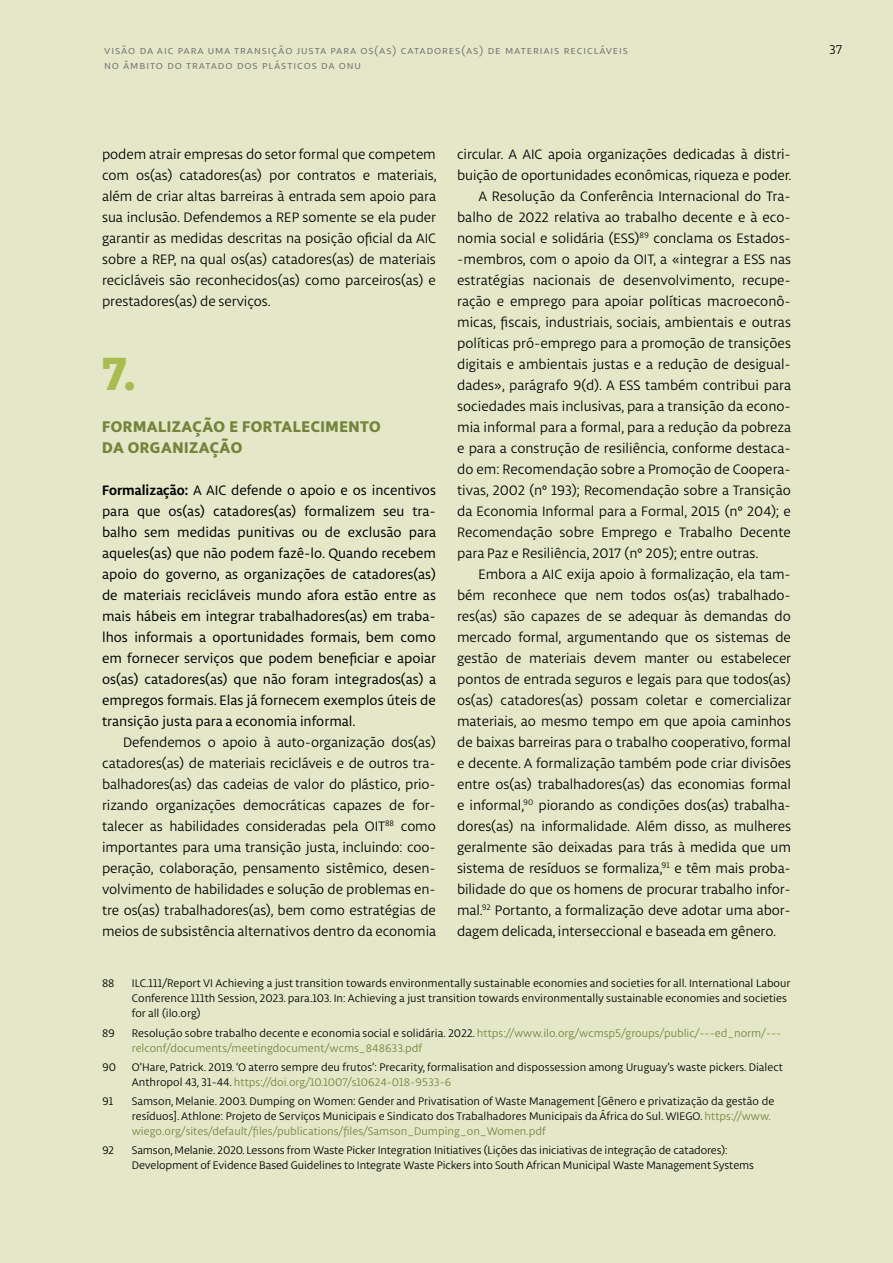
<style>
.page{position:relative;width:893px;height:1263px;background:#e4e8c8}
.page>*{position:absolute;margin:0;border:0;box-sizing:border-box;transform-origin:0 0}
.t1{font:800 49.5px "Libertad";color:#a9bd4e}
.t2{font:800 16.5px/21px "Libertad";letter-spacing:.035em;color:#74843c}
.t3{font:14.55px/21px "Libertad";letter-spacing:-.005em;color:#000;text-align:justify}
.t4{font:14.55px/21px "Libertad";color:#000;text-align:justify}
.t5{font:13.5px "Libertad";color:#000}
.t6{font:12px "Libertad";letter-spacing:.075em;color:#706f6f}
.t7{font:11.7px/15px "Libertad";color:#000}
.t8{font:11.7px/15px "Libertad";color:#74843c}
.s1{font-weight:700}
.s2{color:#000}
.s3{color:#74843c}
</style>
<div class="page">
<p class="t6" style="left:104px;top:43px;width:525px">visão da aic para uma transição justa para os(as) catadores(as) de materiais recicláveis</p>
<p class="t5" style="left:829px;top:41px;width:15px">37</p>
<p class="t6" style="left:104px;top:57px;width:258px">no âmbito do tratado dos plásticos da onu</p>
<p class="t3" style="left:102px;top:143px;width:336px">podem atrair empresas do setor formal que competem com os(as) catadores(as) por contratos e materiais, além de criar altas barreiras à entrada sem apoio para sua inclusão. Defendemos a REP somente se ela puder garantir as medidas descritas na posição oficial da AIC sobre a REP, na qual os(as) catadores(as) de materiais recicláveis são reconhecidos(as) como parceiros(as) e prestadores(as) de serviços.</p>
<h1 class="t1" style="left:102px;top:338px;width:36px">7.</h1>
<p class="t2" style="left:102px;top:415px;width:280px">FORMALIZAÇÃO E FORTALECIMENTO<br>DA ORGANIZAÇÃO</p>
<p class="t4" style="left:102px;top:479px;width:336px"><span class="s1">Formalização:</span> A AIC defende o apoio e os incentivos para que os(as) catadores(as) formalizem seu tra&shy;balho sem medidas punitivas ou de exclusão para aqueles(as) que não podem fazê-lo. Quando recebem apoio do governo, as organizações de catadores(as) de materiais recicláveis mundo afora estão entre as mais hábeis em integrar trabalhadores(as) em traba&shy;lhos informais a oportunidades formais, bem como em fornecer serviços que podem beneficiar e apoiar os(as) catadores(as) que não foram integrados(as) a empregos formais. Elas já fornecem exemplos úteis de transição justa para a economia informal.</p>
<p class="t3" style="left:102px;top:731px;width:336px;text-indent:21px">Defendemos o apoio à auto-organização dos(as) catadores(as) de materiais recicláveis e de outros tra&shy;balhadores(as) das cadeias de valor do plástico, prio&shy;rizando organizações democráticas capazes de for&shy;talecer as habilidades consideradas pela OIT<sup>88</sup> como importantes para uma transição justa, incluindo: coo&shy;peração, colaboração, pensamento sistêmico, desen&shy;volvimento de habilidades e solução de problemas en&shy;tre os(as) trabalhadores(as), bem como estratégias de meios de subsistência alternativos dentro da economia</p>
<p class="t3" style="left:457px;top:143px;width:335px">circular. A AIC apoia organizações dedicadas à distri-</p>
<p class="t3" style="left:457px;top:164px;width:336px">buição de oportunidades econômicas, riqueza e poder.</p>
<p class="t3" style="left:478px;top:185px;width:314px">A Resolução da Conferência Internacional do Tra-</p>
<p class="t3" style="left:457px;top:206px;width:335px">balho de 2022 relativa ao trabalho decente e à eco-</p>
<p class="t3" style="left:457px;top:227px;width:335px">nomia social e solidária (ESS)<sup>89</sup> conclama os Estados-</p>
<p class="t3" style="left:457px;top:248px;width:335px">-membros, com o apoio da OIT, a «integrar a ESS nas</p>
<p class="t3" style="left:457px;top:269px;width:335px">estratégias nacionais de desenvolvimento, recupe-</p>
<p class="t3" style="left:457px;top:290px;width:335px">ração e emprego para apoiar políticas macroeconô-</p>
<p class="t3" style="left:457px;top:311px;width:335px">micas, fiscais, industriais, sociais, ambientais e outras</p>
<p class="t3" style="left:457px;top:332px;width:335px">políticas pró-emprego para a promoção de transições</p>
<p class="t3" style="left:457px;top:353px;width:335px">digitais e ambientais justas e a redução de desigual-</p>
<p class="t3" style="left:457px;top:374px;width:336px">dades», parágrafo 9(d). A ESS também contribui para</p>
<p class="t3" style="left:457px;top:395px;width:335px">sociedades mais inclusivas, para a transição da econo-</p>
<p class="t3" style="left:457px;top:416px;width:336px">mia informal para a formal, para a redução da pobreza</p>
<p class="t3" style="left:457px;top:437px;width:335px">e para a construção de resiliência, conforme destaca-</p>
<p class="t3" style="left:457px;top:458px;width:335px">do em: Recomendação sobre a Promoção de Coopera-</p>
<p class="t3" style="left:457px;top:479px;width:335px">tivas, 2002 (nº 193); Recomendação sobre a Transição</p>
<p class="t3" style="left:457px;top:500px;width:335px">da Economia Informal para a Formal, 2015 (nº 204); e</p>
<p class="t3" style="left:457px;top:521px;width:335px">Recomendação sobre Emprego e Trabalho Decente</p>
<p class="t3" style="left:457px;top:542px;width:303px">para Paz e Resiliência, 2017 (nº 205); entre outras.</p>
<p class="t3" style="left:478px;top:563px;width:314px">Embora a AIC exija apoio à formalização, ela tam-</p>
<p class="t3" style="left:457px;top:584px;width:335px">bém reconhece que nem todos os(as) trabalhado-</p>
<p class="t3" style="left:457px;top:605px;width:335px">res(as) são capazes de se adequar às demandas do</p>
<p class="t3" style="left:457px;top:626px;width:335px">mercado formal, argumentando que os sistemas de</p>
<p class="t3" style="left:457px;top:647px;width:336px">gestão de materiais devem manter ou estabelecer</p>
<p class="t3" style="left:457px;top:668px;width:335px">pontos de entrada seguros e legais para que todos(as)</p>
<p class="t3" style="left:457px;top:689px;width:336px">os(as) catadores(as) possam coletar e comercializar</p>
<p class="t3" style="left:457px;top:710px;width:335px">materiais, ao mesmo tempo em que apoia caminhos</p>
<p class="t3" style="left:457px;top:731px;width:335px">de baixas barreiras para o trabalho cooperativo, formal</p>
<p class="t3" style="left:457px;top:752px;width:335px">e decente. A formalização também pode criar divisões</p>
<p class="t3" style="left:457px;top:773px;width:335px">entre os(as) trabalhadores(as) das economias formal</p>
<p class="t3" style="left:457px;top:794px;width:335px">e informal,<sup>90</sup> piorando as condições dos(as) trabalha-</p>
<p class="t3" style="left:457px;top:815px;width:335px">dores(as) na informalidade. Além disso, as mulheres</p>
<p class="t3" style="left:457px;top:836px;width:335px">geralmente são deixadas para trás à medida que um</p>
<p class="t3" style="left:457px;top:857px;width:335px">sistema de resíduos se formaliza,<sup>91</sup> e têm mais proba-</p>
<p class="t3" style="left:457px;top:878px;width:335px">bilidade do que os homens de procurar trabalho infor-</p>
<p class="t3" style="left:457px;top:899px;width:335px">mal.<sup>92</sup> Portanto, a formalização deve adotar uma abor-</p>
<p class="t3" style="left:457px;top:920px;width:321px">dagem delicada, interseccional e baseada em gênero.</p>
<p class="t7" style="left:102px;top:976px;width:14px">88</p>
<p class="t7" style="left:132px;top:976px;width:660px">ILC.111/Report VI Achieving a just transition towards environmentally sustainable economies and societies for all. International Labour<br>Conference 111th Session, 2023. para.103. In: Achieving a just transition towards environmentally sustainable economies and societies for all (ilo.org)</p>
<p class="t7" style="left:102px;top:1025px;width:14px">89</p>
<p class="t8" style="left:132px;top:1025px;width:651px"><span class="s2">Resolução sobre trabalho decente e economia social e solidária. 2022.</span> https://www.ilo.org/wcmsp5/groups/public/---ed_norm/--- relconf/documents/meetingdocument/wcms_848633.pdf</p>
<p class="t7" style="left:102px;top:1059px;width:16px">90</p>
<p class="t7" style="left:132px;top:1059px;width:653px">O’Hare, Patrick. 2019. ‘O aterro sempre deu frutos’: Precarity, formalisation and dispossession among Uruguay’s waste pickers. Dialect<br>Anthropol 43, 31-44. <span class="s3">https://doi.org/10.1007/s10624-018-9533-6</span></p>
<p class="t7" style="left:102px;top:1093px;width:13px">91</p>
<p class="t7" style="left:132px;top:1093px;width:644px">Samson, Melanie. 2003. Dumping on Women: Gender and Privatisation of Waste Management [Gênero e privatização da gestão de resíduos]. Athlone: Projeto de Serviços Municipais e Sindicato dos Trabalhadores Municipais da África do Sul. WIEGO. <span class="s3">https://www. wiego.org/sites/default/files/publications/files/Samson_Dumping_on_Women.pdf</span></p>
<p class="t7" style="left:102px;top:1143px;width:14px">92</p>
<p class="t7" style="left:132px;top:1143px;width:624px">Samson, Melanie. 2020. Lessons from Waste Picker Integration Initiatives (Lições das iniciativas de integração de catadores):<br>Development of Evidence Based Guidelines to Integrate Waste Pickers into South African Municipal Waste Management Systems</p>
</div>
